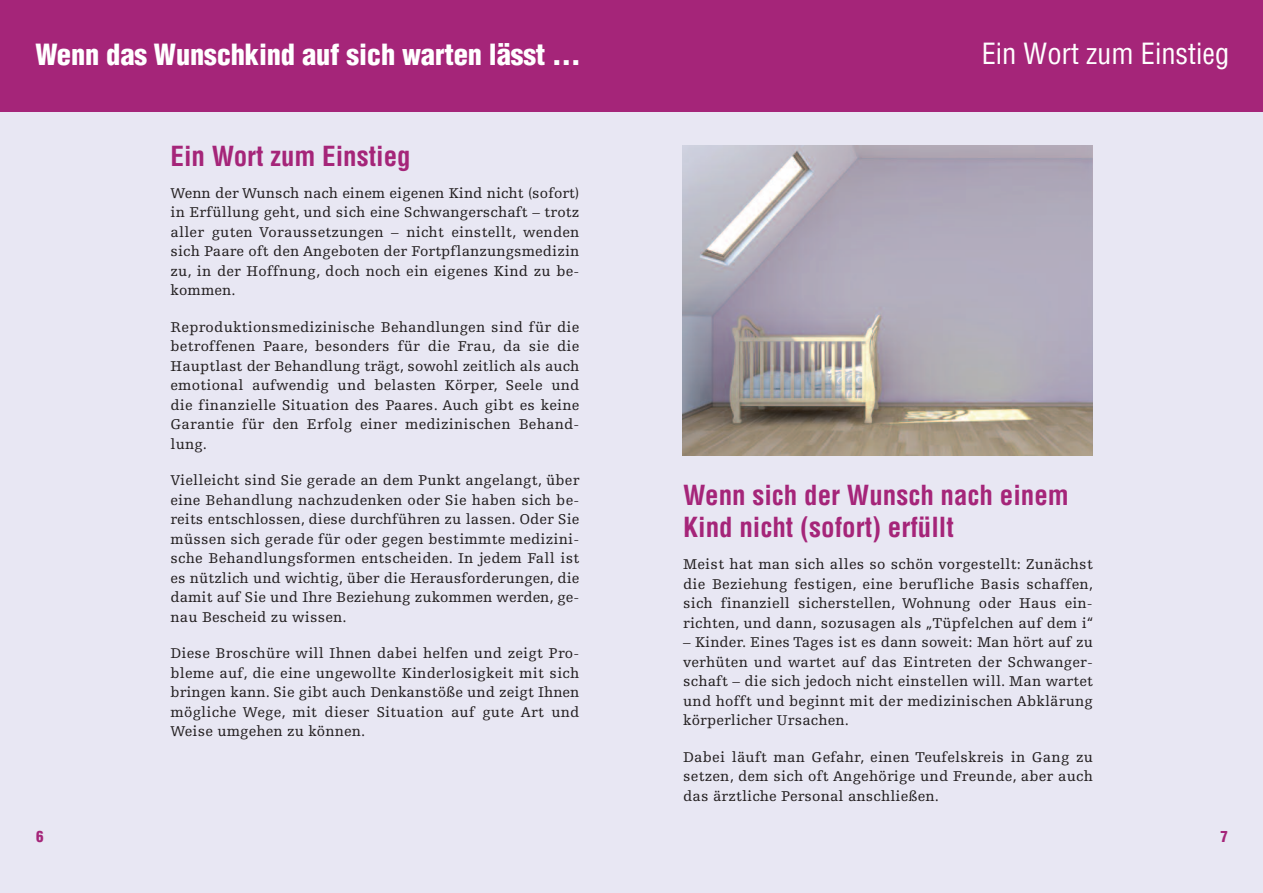
<style>
.page{position:relative;width:1263px;height:893px;background:#fff}
.page>*{position:absolute;margin:0;border:0;box-sizing:border-box;transform-origin:0 0}
.t1{font:900 condensed 28.5px "Helvetica";letter-spacing:-.005em;color:#fff}
.t2{font:condensed 28.5px "Helvetica LT Std";color:#fff}
.t3{font:700 condensed 27px/31.5px "Helvetica";color:#a52579}
.t4{font:15px/19.5px "Egyptienne F";letter-spacing:.015em;color:#231f20;text-align:justify}
.t5{font:900 condensed 15px "Helvetica";color:#a52579}
</style>
<div class="page">
<div style="left:632px;top:100px;width:631px;height:793px;background:#e8e7f3"></div>
<div style="left:631px;top:0;width:632px;height:112px;background:#a52579"></div>
<div style="left:0;top:100px;width:632px;height:793px;background:#e8e7f3"></div>
<div style="left:0;top:0;width:634px;height:112px;background:#a52579"></div>
<img style="left:683px;top:146px;width:409px;height:309px">
<h1 class="t1" style="left:35px;top:39px;width:547px">Wenn das Wunschkind auf sich warten lässt …</h1>
<p class="t5" style="left:36px;top:828px;width:9px">6</p>
<h2 class="t3" style="left:170px;top:140px;width:242px">Ein Wort zum Einstieg</h2>
<p class="t4" style="left:170px;top:184px;width:410px">Wenn der Wunsch nach einem eigenen Kind nicht (sofort) in Erfüllung geht, und sich eine Schwangerschaft – trotz aller guten Voraussetzungen – nicht einstellt, wenden sich Paare oft den Angeboten der Fortpflanzungsmedizin zu, in der Hoffnung, doch noch ein eigenes Kind zu be&shy;kommen.</p>
<p class="t4" style="left:170px;top:318px;width:410px">Reproduktionsmedizinische Behandlungen sind für die betroffenen Paare, besonders für die Frau, da sie die Hauptlast der Behandlung trägt, sowohl zeitlich als auch emotional aufwendig und belasten Körper, Seele und die finanzielle Situation des Paares. Auch gibt es keine Garantie für den Erfolg einer medizinischen Behand&shy;lung.</p>
<p class="t4" style="left:170px;top:472px;width:410px">Vielleicht sind Sie gerade an dem Punkt angelangt, über eine Behandlung nachzudenken oder Sie haben sich be&shy;reits entschlossen, diese durchführen zu lassen. Oder Sie müssen sich gerade für oder gegen bestimmte medizini&shy;sche Behandlungsformen entscheiden. In jedem Fall ist es nützlich und wichtig, über die Herausforderungen, die damit auf Sie und Ihre Beziehung zukommen werden, ge&shy;nau Bescheid zu wissen.</p>
<p class="t4" style="left:170px;top:645px;width:410px">Diese Broschüre will Ihnen dabei helfen und zeigt Pro&shy;bleme auf, die eine ungewollte Kinderlosigkeit mit sich bringen kann. Sie gibt auch Denkanstöße und zeigt Ihnen mögliche Wege, mit dieser Situation auf gute Art und Weise umgehen zu können.</p>
<h1 class="t2" style="left:982px;top:42px;width:249px">Ein Wort zum Einstieg</h1>
<h2 class="t3" style="left:683px;top:480px;width:387px">Wenn sich der Wunsch nach einem<br>Kind nicht (sofort) erfüllt</h2>
<p class="t4" style="left:683px;top:555px;width:411px">Meist hat man sich alles so schön vorgestellt: Zunächst die Beziehung festigen, eine berufliche Basis schaffen, sich finanziell sicherstellen, Wohnung oder Haus ein&shy;richten, und dann, sozusagen als „Tüpfelchen auf dem i“</p>
<p class="t4" style="left:683px;top:633px;width:411px">– Kinder. Eines Tages ist es dann soweit: Man hört auf zu verhüten und wartet auf das Eintreten der Schwanger&shy;schaft – die sich jedoch nicht einstellen will. Man wartet und hofft und beginnt mit der medizinischen Abklärung körperlicher Ursachen.</p>
<p class="t4" style="left:683px;top:748px;width:411px">Dabei läuft man Gefahr, einen Teufelskreis in Gang zu setzen, dem sich oft Angehörige und Freunde, aber auch das ärztliche Personal anschließen.</p>
<p class="t5" style="left:1220px;top:828px;width:9px">7</p>
</div>
